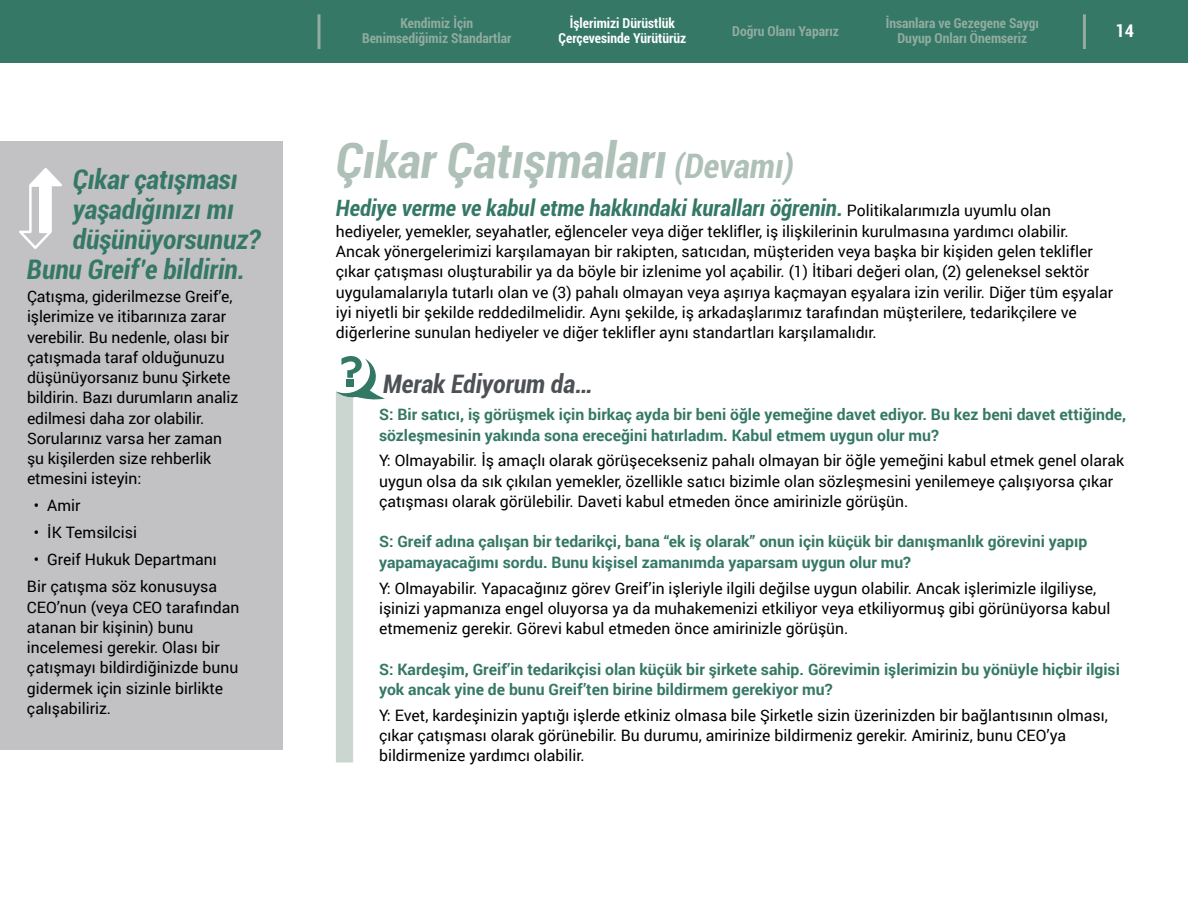
<style>
.page{position:relative;width:1188px;height:918px;background:#fff}
.page>*{position:absolute;margin:0;border:0;box-sizing:border-box;transform-origin:0 0}
.t1{font:italic 700 condensed 48.75px "Roboto";color:#aec0b8}
.t2{font:italic 700 condensed 27px "Roboto";color:#347865}
.t3{font:italic 700 condensed 25.5px "Roboto";color:#4d5156}
.t4{font:italic 700 condensed 22.5px "Roboto";color:#347865}
.t5{font:700 condensed 17.4px "Roboto";color:#fff}
.t6{font:15.75px/20.2px "Roboto";color:#000}
.t7{font:700 15.75px/20.2px "Roboto";color:#347865}
.t8{font:700 condensed 13.65px/15px "Roboto";color:#92aca1;text-align:center}
.t9{font:700 condensed 13.65px/15px "Roboto";color:#fff;text-align:center}
.s1{font-size:33.75px}
.s2{font-weight:400;font-style:normal;font-stretch:normal;font-size:15.75px;color:#000}
</style>
<div class="page">
<div style="left:0;top:0;width:1188px;height:63px;background:#347865"></div>
<hr style="left:318px;top:14px;width:3px;height:35px;background:#92aca1">
<hr style="left:1083px;top:14px;width:3px;height:35px;background:#92aca1">
<div style="left:0;top:141px;width:282px;height:609px;background:#c2c1c3"></div>
<svg style="left:336px;top:356px;width:49px;height:406px"></svg>
<svg style="left:19px;top:168px;width:43px;height:81px"></svg>
<h2 class="t2" style="left:73px;top:160px;width:166px">Çıkar çatışması</h2>
<h2 class="t2" style="left:73px;top:190px;width:162px">yaşadığınızı mı</h2>
<h2 class="t2" style="left:73px;top:220px;width:189px">düşünüyorsunuz?</h2>
<h2 class="t2" style="left:27px;top:250px;width:220px">Bunu Greif’e bildirin.</h2>
<p class="t6" style="left:27px;top:286px;width:213px">Çatışma, giderilmezse Greif’e, işlerimize ve itibarınıza zarar verebilir. Bu nedenle, olası bir çatışmada taraf olduğunuzu düşünüyorsanız bunu Şirkete bildirin. Bazı durumların analiz edilmesi daha zor olabilir.<br>Sorularınız varsa her zaman şu kişilerden size rehberlik etmesini isteyin:</p>
<p class="t6" style="left:34px;top:495px;width:48px">• Amir</p>
<p class="t6" style="left:34px;top:522px;width:105px">• İ K Temsilcisi</p>
<p class="t6" style="left:27px;top:546px;width:192px;line-height:27px;text-align:center">• Greif Hukuk Departmanı<br>Bir çatışma söz konusuysa</p>
<p class="t6" style="left:27px;top:596px;width:214px">CEO’nun (veya CEO tarafından atanan bir kişinin) bunu incelemesi gerekir. Olası bir çatışmayı bildirdiğinizde bunu gidermek için sizinle birlikte çalışabiliriz.</p>
<p class="t8" style="left:362px;top:15px;width:151px">Kendimiz İçin<br>Benimsediğimiz Standartlar</p>
<p class="t9" style="left:559px;top:15px;width:129px">İşlerimizi Dürüstlük<br>Çerçevesinde Yürütürüz</p>
<p class="t8" style="left:732px;top:23px;width:108px">Doğru Olanı Yaparız</p>
<p class="t8" style="left:886px;top:15px;width:155px">İnsanlara ve Gezegene Saygı<br>Duyup Onları Önemseriz</p>
<p class="t5" style="left:1116px;top:19px;width:20px">14</p>
<h1 class="t1" style="left:336px;top:126px;width:460px">Çıkar Çatışmaları <span class="s1">(Devamı)</span></h1>
<h3 class="t4" style="left:336px;top:192px;width:717px">Hediye verme ve kabul etme hakkındaki kuralları öğrenin. <span class="s2">Politikalarımızla uyumlu olan</span></h3>
<p class="t6" style="left:336px;top:221px;width:779px">hediyeler, yemekler, seyahatler, eğlenceler veya diğer teklifler, iş ilişkilerinin kurulmasına yardımcı olabilir.<br>Ancak yönergelerimizi karşılamayan bir rakipten, satıcıdan, müşteriden veya başka bir kişiden gelen teklifler çıkar çatışması oluşturabilir ya da böyle bir izlenime yol açabilir. (1) İtibari değeri olan, (2) geleneksel sektör uygulamalarıyla tutarlı olan ve (3) pahalı olmayan veya aşırıya kaçmayan eşyalara izin verilir. Diğer tüm eşyalar iyi niyetli bir şekilde reddedilmelidir. Aynı şekilde, iş arkadaşlarımız tarafından müşterilere, tedarikçilere ve diğerlerine sunulan hediyeler ve diğer teklifler aynı standartları karşılamalıdır.</p>
<h3 class="t3" style="left:383px;top:366px;width:211px">Merak Ediyorum da…</h3>
<p class="t7" style="left:379px;top:404px;width:749px">S: Bir satıcı, iş görüşmek için birkaç ayda bir beni öğle yemeğine davet ediyor. Bu kez beni davet ettiğinde, sözleşmesinin yakında sona ereceğini hatırladım. Kabul etmem uygun olur mu?</p>
<p class="t6" style="left:379px;top:450px;width:747px">Y: Olmayabilir. İş amaçlı olarak görüşecekseniz pahalı olmayan bir öğle yemeğini kabul etmek genel olarak uygun olsa da sık çıkılan yemekler, özellikle satıcı bizimle olan sözleşmesini yenilemeye çalışıyorsa çıkar çatışması olarak görülebilir. Daveti kabul etmeden önce amirinizle görüşün.</p>
<p class="t7" style="left:379px;top:531px;width:710px">S: Greif adına çalışan bir tedarikçi, bana “ek iş olarak” onun için küçük bir danışmanlık görevini yapıp yapamayacağımı sordu. Bunu kişisel zamanımda yaparsam uygun olur mu?</p>
<p class="t6" style="left:379px;top:577px;width:733px">Y: Olmayabilir. Yapacağınız görev Greif’in işleriyle ilgili değilse uygun olabilir. Ancak işlerimizle ilgiliyse, işinizi yapmanıza engel oluyorsa ya da muhakemenizi etkiliyor veya etkiliyormuş gibi görünüyorsa kabul etmemeniz gerekir. Görevi kabul etmeden önce amirinizle görüşün.</p>
<p class="t7" style="left:379px;top:658px;width:742px">S: Kardeşim, Greif’in tedarikçisi olan küçük bir şirkete sahip. Görevimin işlerimizin bu yönüyle hiçbir ilgisi yok ancak yine de bunu Greif’ten birine bildirmem gerekiyor mu?</p>
<p class="t6" style="left:379px;top:705px;width:730px">Y: Evet, kardeşinizin yaptığı işlerde etkiniz olmasa bile Şirketle sizin üzerinizden bir bağlantısının olması, çıkar çatışması olarak görünebilir. Bu durumu, amirinize bildirmeniz gerekir. Amiriniz, bunu CEO’ya bildirmenize yardımcı olabilir.</p>
</div>
